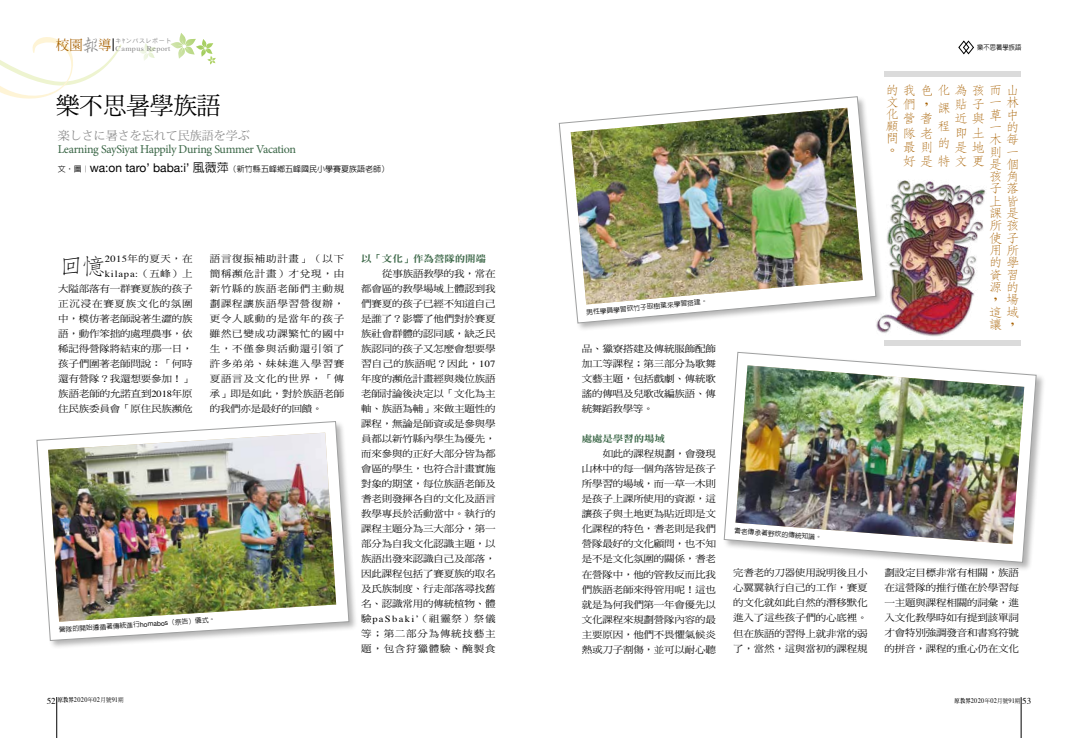
<style>
.page{position:relative;width:1078px;height:738px;background:#fff}
.page>*{position:absolute;margin:0;border:0;box-sizing:border-box;transform-origin:0 0}
.t1{font:24px "DF Ming Std W5";letter-spacing:-.02em;color:#000}
.t2{font:300 22.9px "AR Fang Song B5 HK";color:#000;scale:1.11 1}
.t3{font:300 12.6px/12.3px "AR Fang Song B5 HK";color:#a76000;scale:1.11 1}
.t4{font:12px "Minion Pro";letter-spacing:-.025em;color:#396545}
.t5{font:12px "Koz Min Pro";color:#898989}
.t6{font:9.4px/15px "DF Ming Std W5";letter-spacing:-.015em;color:#000;text-align:justify;scale:1.11 1}
.t7{font:9.4px "DF Ming Std W9";letter-spacing:-.01em;color:#396545;scale:1.11 1}
.t8{font:9.4px "Times";letter-spacing:.08em;color:#000;scale:1.11 1}
.t9{font:500 8px "AR Hei B5";color:#000}
.t10{font:7.2px "Times";letter-spacing:.05em;color:#898989;scale:1.11 1}
.t11{font:7px "Times";letter-spacing:.05em;color:#000;scale:.9 1}
.t12{font:500 7px "AR Hei B5";color:#000;scale:.9 1}
.t13{font:500 6.7px "AR Hei B5";color:#000}
.t14{font:6px "Heisei Kaku Go Std W3";letter-spacing:.1em;color:#898989}
.s1{font-family:"AR Xing Shu B5";font-weight:500;font-size:18.5px}
.s2{font-family:"Helvetica Neue";font-weight:400;font-size:12px}
.s3{font-size:12px}
.s4{font-family:"Times"}
.s5{font-family:"DF Ming Std W5"}
.s6{font-family:"Helvetica Neue";font-weight:400}
.s7{font-size:9px}
.s8{font-family:"AR Ming B5";font-weight:800;font-size:6px}
.s9{font-family:"DF Ming Std W5";font-size:6px}
</style>
<div class="page">
<svg style="left:170px;top:33px;width:46px;height:32px"></svg>
<svg style="left:139px;top:43px;width:16px;height:18px"></svg>
<hr style="left:57px;top:696px;width:1px;height:41px;background:#000">
<hr style="left:1020px;top:696px;width:1px;height:41px;background:#000">
<svg style="left:0;top:37px;width:122px;height:62px"></svg>
<svg style="left:958px;top:40px;width:16px;height:15px"></svg>
<div style="left:883px;top:340px;width:137px;height:5px;background:#dbdbdb"></div>
<div style="left:883px;top:71px;width:137px;height:6px;background:#dbdbdb"></div>
<div style="left:558px;top:95px;width:327px;height:237px;background:#000;opacity:.3"></div>
<svg style="left:559px;top:96px;width:317px;height:227px"></svg>
<img style="left:570px;top:108px;width:292px;height:196px">
<div style="left:723px;top:350px;width:322px;height:221px;background:#000;opacity:.3"></div>
<svg style="left:723px;top:352px;width:313px;height:210px"></svg>
<img style="left:735px;top:365px;width:288px;height:178px">
<div style="left:36px;top:419px;width:322px;height:230px;background:#000;opacity:.3"></div>
<svg style="left:37px;top:421px;width:312px;height:219px"></svg>
<img style="left:48px;top:432px;width:288px;height:189px">
<img style="left:875px;top:168px;width:111px;height:169px">
<p class="t10" style="left:56px;top:42px;width:105px"><sup>校園</sup><span class="s1">報</span><sup>導</sup> Campus Report</p>
<p class="t14" style="left:116px;top:37px;width:57px">キﾔンパスレポート</p>
<h1 class="t1" style="left:56px;top:92px;width:167px">樂不思暑學族語</h1>
<p class="t5" style="left:58px;top:127px;width:193px">楽しさに暑さを忘れて民族語を学ぶ</p>
<p class="t4" style="left:58px;top:141px;width:240px">Learning SaySiyat Happily During Summer Vacation</p>
<p class="t9" style="left:58px;top:164px;width:333px">文‧圖︱<span class="s2">wa:on taro’ baba:i’</span> <span class="s3">風薇萍</span>（新竹縣五峰鄉五峰國民小學賽夏族語老師）</p>
<p class="t6" style="left:210px;top:250px;width:123px">語言復振補助計畫」（以下簡稱瀕危計畫）才兌現，由新竹縣的族語老師們主動規劃課程讓族語學習營復辦，更令人感動的是當年的孩子雖然已變成功課繁忙的國中生，不僅參與活動還引領了許多弟弟、妹妹進入學習賽夏語言及文化的世界，「傳承」即是如此，對於族語老師的我們亦是最好的回饋。</p>
<p class="t7" style="left:361px;top:253px;width:114px">以「文化」作為營隊的開端</p>
<h2 class="t2" style="left:58px;top:255px;width:45px">回憶</h2>
<p class="t6" style="left:105px;top:250px;width:81px"><span class="s4">2015</span>年的夏天，在</p>
<p class="t6" style="left:361px;top:265px;width:123px;text-indent:21px">從事族語教學的我，常在都會區的教學場域上體認到我們賽夏的孩子已經不知道自己是誰了？影響了他們對於賽夏族社會群體的認同感，缺乏民族認同的孩子又怎麼會想要學習自己的族語呢？因此，<span class="s4">107</span>年度的瀕危計畫經與幾位族語老師討論後決定以「文化為主軸、族語為輔」來做主題性的課程，無論是師資或是參與學員都以新竹縣內學生為優先，而來參與的正好大部分皆為都會區的學生，也符合計畫實施對象的期望，每位族語老師及耆老則發揮各自的文化及語言教學專長於活動當中。執行的課程主題分為三大部分，第一部分為自我文化認識主題，以族語出發來認識自己及部落，因此課程包括了賽夏族的取名及氏族制度、行走部落尋找舊名、認識常用的傳統植物、體驗<span class="s4">paSbaki’</span>（祖靈祭）祭儀等；第二部分為傳統技藝主題，包含狩獵體驗、醃製食</p>
<p class="t8" style="left:105px;top:264px;width:81px">kilapa:<span class="s5">（五峰）上</span></p>
<p class="t6" style="left:58px;top:280px;width:123px">大隘部落有一群賽夏族的孩子正沉浸在賽夏族文化的氛圍中，模仿著老師說著生澀的族語，動作笨拙的處理農事，依稀記得營隊將結束的那一日，孩子們圍著老師問說：「何時還有營隊？我還想要參加！」族語老師的允諾直到<span class="s4">2018</span>年原住民族委員會「原住民族瀕危</p>
<p class="t13" style="left:59px;top:626px;width:158px;rotate:-4deg">營隊的開始遵循著傳統進行<span class="s6">homabos</span>（祭告）儀式。</p>
<p class="t13" style="left:586px;top:308px;width:123px;rotate:-5deg">男性學員學習砍竹子取樹葉來學習搭建。</p>
<p class="t6" style="left:581px;top:341px;width:123px">品、獵寮搭建及傳統服飾配飾加工等課程；第三部分為歌舞文藝主題，包括戲劇、傳統歌謠的傳唱及兒歌改編族語、傳統舞蹈教學等。</p>
<p class="t7" style="left:581px;top:433px;width:77px">處處是學習的場域</p>
<p class="t6" style="left:581px;top:446px;width:123px;text-indent:21px">如此的課程規劃，會發現山林中的每一個角落皆是孩子所學習的場域，而一草一木則是孩子上課所使用的資源，這讓孩子與土地更為貼近即是文化課程的特色，耆老則是我們營隊最好的文化顧問，也不知是不是文化氛圍的關係，耆老在營隊中，他的管教反而比我們族語老師來得管用呢！這也就是為何我們第一年會優先以文化課程來規劃營隊內容的最主要原因，他們不畏懼氣候炎熱或刀子割傷，並可以耐心聽</p>
<p class="t12" style="left:976px;top:44px;width:50px">樂不思暑學族語</p>
<h3 class="t3" style="left:885px;top:84px;width:120px;line-height:12px">的我色化為孩而山文<br>化<br>顧<br>問<br>。</h3>
<h3 class="t3" style="left:936px;top:99px;width:13px;line-height:17.8px;text-align:justify">課程的</h3>
<h3 class="t3" style="left:954px;top:97px;width:28px;line-height:14.2px;text-align:justify">貼子近與即土是地</h3>
<h3 class="t3" style="left:988px;top:96px;width:29px">一林草中一的木每則一是個孩角子落上皆課是所孩使子用<br>的學資習源的，<br>這域讓，</h3>
<h3 class="t3" style="left:902px;top:97px;width:75px;line-height:14.2px">們，<br>營耆<br>隊老<br>最則<br>好是特文更</h3>
<h3 class="t3" style="left:1005px;top:244px;width:13px">所</h3>
<h3 class="t3" style="left:1005px;top:293px;width:13px">場</h3>
<p class="t13" style="left:734px;top:527px;width:89px;rotate:4deg">耆老傳承著野炊的傳統知識。</p>
<p class="t6" style="left:733px;top:565px;width:123px">完耆老的刀器使用說明後且小心翼翼執行自己的工作，賽夏的文化就如此自然的潛移默化進入了這些孩子們的心底裡。但在族語的習得上就非常的弱了，當然，這與當初的課程規</p>
<p class="t6" style="left:884px;top:565px;width:123px">劃設定目標非常有相關，族語在這營隊的推行僅在於學習每一主題與課程相關的詞彙，進入文化教學時如有提到該單詞才會特別強調發音和書寫符號的拼音，課程的重心仍在文化</p>
<p class="t11" style="left:47px;top:693px;width:87px"><span class="s7">52</span> <span class="s8">原教界</span>2020<span class="s9">年</span>02<span class="s9">月號</span>91<span class="s9">期</span></p>
<p class="t11" style="left:954px;top:693px;width:87px"><span class="s8">原教界</span>2020<span class="s9">年</span>02<span class="s9">月號</span>91<span class="s9">期</span> <span class="s7">53</span></p>
</div>
